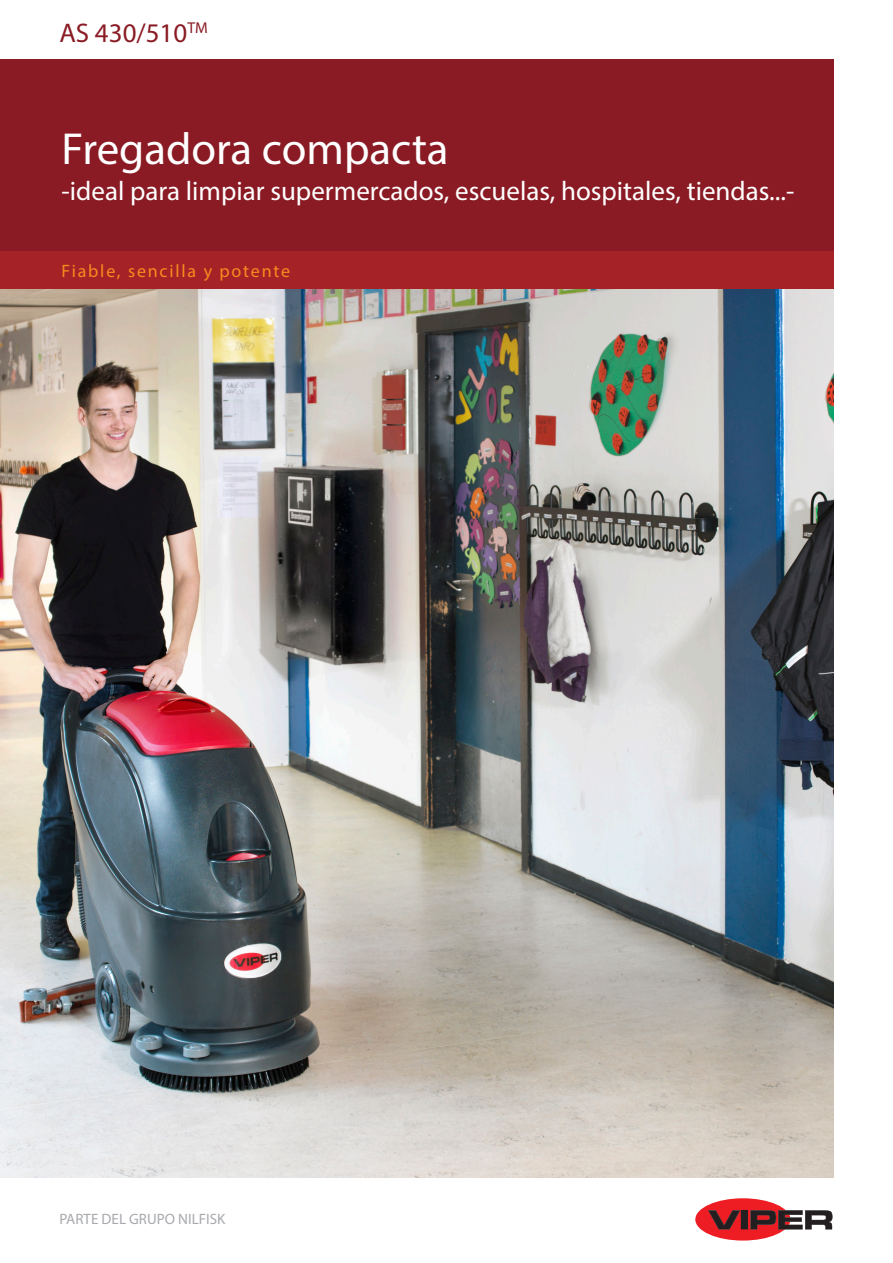
<style>
.page{position:relative;width:893px;height:1263px;background:#fff}
.page>*{position:absolute;margin:0;border:0;box-sizing:border-box;transform-origin:0 0}
.t1{font:45px "Myriad Pro";color:#fff}
.t2{font:27px "Myriad Pro";color:#fff}
.t3{font:27px "Myriad Pro";color:#8a1b24}
.t4{font:18px "Myriad Pro";letter-spacing:.1em;color:#f68b1f}
.t5{font:15px "Myriad Pro";color:#a8a9ad}
</style>
<div class="page">
<div style="left:0;top:251px;width:833px;height:38px;background:#a52227"></div>
<div style="left:0;top:60px;width:833px;height:191px;background:#8a1b24"></div>
<img style="left:0;top:289px;width:833px;height:889px">
<div style="left:695px;top:1198px;width:95px;height:42px;background:#ee1d23;border-radius:50%"></div>
<svg style="left:708px;top:1210px;width:125px;height:19px"></svg>
<p class="t3" style="left:59px;top:16px;width:150px">AS 430/510<sup>TM</sup></p>
<p class="t1" style="left:62px;top:121px;width:388px">Fregadora compacta</p>
<p class="t2" style="left:62px;top:174px;width:734px">-ideal para limpiar supermercados, escuelas, hospitales, tiendas...-</p>
<p class="t4" style="left:62px;top:259px;width:230px">Fiable, sencilla y potente</p>
<p class="t5" style="left:60px;top:1209px;width:167px">PARTE DEL GRUPO NILFISK</p>
</div>
